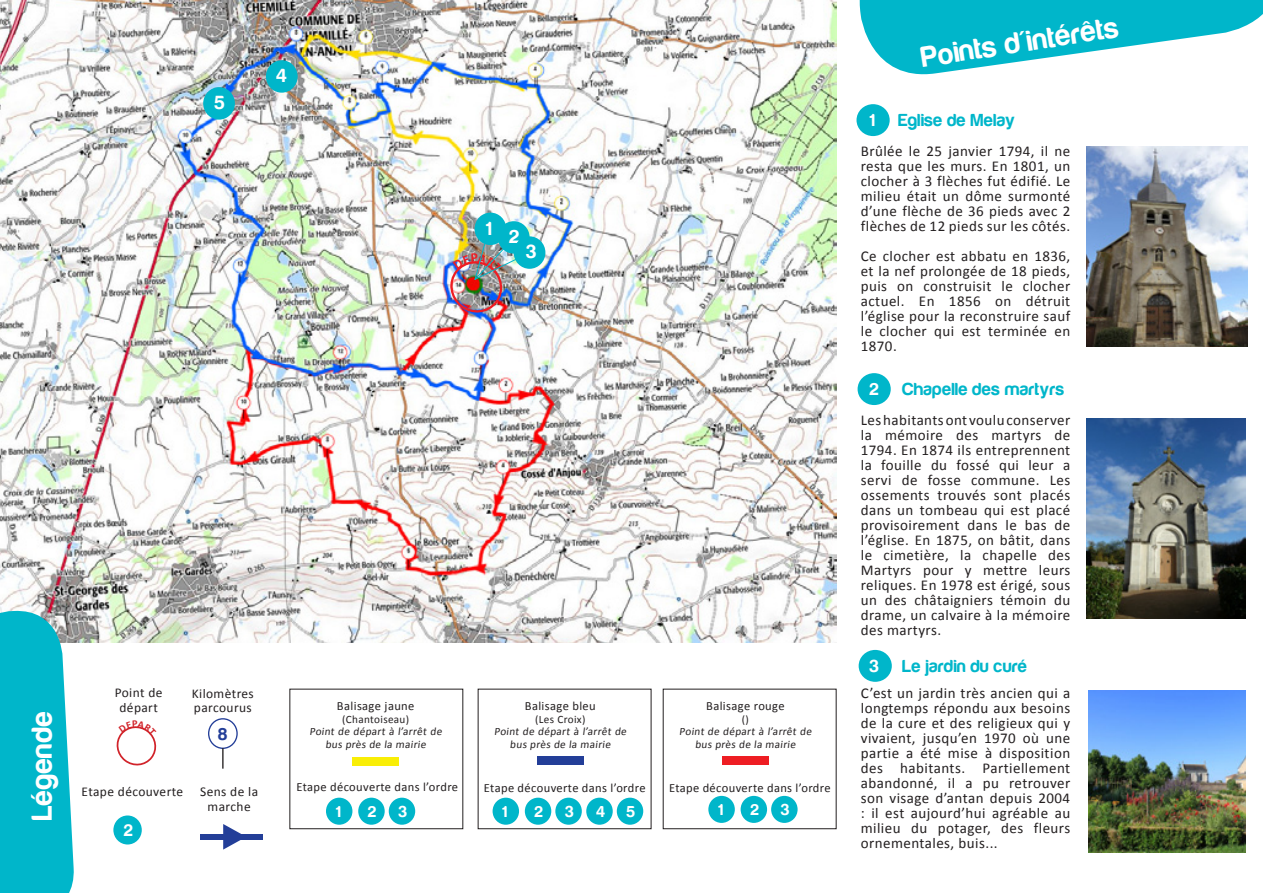
<style>
.page{position:relative;width:1263px;height:893px;background:#fff}
.page>*{position:absolute;margin:0;border:0;box-sizing:border-box;transform-origin:0 0}
.t1{font:30px "Harabara";letter-spacing:.025em;color:#fff}
.t2{font:19.65px "Harabara";color:#fff}
.t3{font:18px "Harabara";letter-spacing:.03em;color:#00b6ca}
.t4{font:18px "Harabara";color:#fff}
.t5{font:17.55px "Harabara";color:#fff}
.t6{font:17.55px "Harabara";color:#233e98}
.t7{font:16.35px "Harabara";color:#fff}
.t8{font:15px/15px "Calibri";letter-spacing:.03em;color:#231f20;text-align:justify}
.t9{font:13.35px "Calibri";letter-spacing:.03em;color:#231f20}
.t10{font:12.45px "Calibri";letter-spacing:.03em;color:#231f20}
.t11{font:11.25px/12.5px "Calibri";letter-spacing:.03em;color:#231f20;text-align:center}
</style>
<div class="page">
<img style="left:0;top:0;width:836px;height:642px">
<img style="left:1088px;top:690px;width:158px;height:162px">
<div style="left:859px;top:650px;width:33px;height:32px;background:#00b6ca;border-radius:50%"></div>
<div style="left:857px;top:373px;width:34px;height:32px;background:#00b6ca;border-radius:50%"></div>
<div style="left:856px;top:104px;width:34px;height:32px;background:#00b6ca;border-radius:50%"></div>
<div style="left:475px;top:213px;width:31px;height:32px;background:#00b6ca;border-radius:50%"></div>
<svg style="left:859px;top:0;width:404px;height:75px"></svg>
<img style="left:1086px;top:147px;width:161px;height:200px">
<img style="left:1086px;top:418px;width:159px;height:201px">
<div style="left:498px;top:221px;width:32px;height:33px;background:#00b6ca;border-radius:50%"></div>
<div style="left:266px;top:60px;width:32px;height:33px;background:#00b6ca;border-radius:50%"></div>
<div style="left:514px;top:236px;width:31px;height:33px;background:#00b6ca;border-radius:50%"></div>
<div style="left:203px;top:87px;width:32px;height:33px;background:#00b6ca;border-radius:50%"></div>
<svg style="left:0;top:609px;width:76px;height:284px;background:#1fbccd"></svg>
<div style="left:113px;top:815px;width:29px;height:29px;background:#00b6ca;border-radius:50%"></div>
<div style="left:208px;top:718px;width:30px;height:31px;border:1px solid #233e98;border-radius:50%"></div>
<hr style="left:222px;top:748px;width:2px;height:21px;background:#231f20">
<div style="left:352px;top:757px;width:47px;height:9px;background:#f9ee06"></div>
<div style="left:493px;top:798px;width:26px;height:27px;background:#00b6ca;border-radius:50%"></div>
<div style="left:525px;top:798px;width:26px;height:27px;background:#00b6ca;border-radius:50%"></div>
<div style="left:555px;top:798px;width:27px;height:27px;background:#00b6ca;border-radius:50%"></div>
<div style="left:537px;top:756px;width:47px;height:9px;background:#233e98"></div>
<div style="left:200px;top:834px;width:63px;height:5px;background:#233e98"></div>
<svg style="left:223px;top:824px;width:23px;height:26px"></svg>
<div style="left:586px;top:798px;width:27px;height:27px;background:#00b6ca;border-radius:50%"></div>
<div style="left:617px;top:798px;width:26px;height:27px;background:#00b6ca;border-radius:50%"></div>
<div style="left:326px;top:798px;width:26px;height:27px;background:#00b6ca;border-radius:50%"></div>
<div style="left:358px;top:798px;width:27px;height:27px;background:#00b6ca;border-radius:50%"></div>
<div style="left:389px;top:798px;width:26px;height:27px;background:#00b6ca;border-radius:50%"></div>
<div style="left:722px;top:756px;width:47px;height:9px;background:#ee1d23"></div>
<div style="left:708px;top:796px;width:27px;height:27px;background:#00b6ca;border-radius:50%"></div>
<div style="left:741px;top:796px;width:26px;height:27px;background:#00b6ca;border-radius:50%"></div>
<div style="left:771px;top:796px;width:27px;height:27px;background:#00b6ca;border-radius:50%"></div>
<img style="left:445px;top:239px;width:75px;height:79px">
<svg style="left:116px;top:726px;width:41px;height:40px"></svg>
<p class="t2" style="left:215px;top:93px;width:11px">5</p>
<p class="t2" style="left:276px;top:66px;width:12px">4</p>
<p class="t2" style="left:486px;top:218px;width:7px">1</p>
<p class="t2" style="left:509px;top:227px;width:11px">2</p>
<p class="t2" style="left:527px;top:242px;width:11px">3</p>
<p class="t1" style="left:26px;top:820px;width:110px;rotate:-90deg">Légende</p>
<p class="t9" style="left:115px;top:684px;width:49px">Point de</p>
<p class="t9" style="left:119px;top:699px;width:40px">départ</p>
<p class="t9" style="left:82px;top:783px;width:103px">Etape découverte</p>
<p class="t5" style="left:124px;top:821px;width:10px">2</p>
<p class="t9" style="left:192px;top:685px;width:64px">Kilomètres</p>
<p class="t9" style="left:194px;top:699px;width:59px">parcourus</p>
<p class="t10" style="left:337px;top:698px;width:79px">Balisage jaune</p>
<p class="t11" style="left:342px;top:713px;width:69px">(Chantoiseau)</p>
<p class="t11" style="left:309px;top:725px;width:136px">Point de départ à l’arrêt de bus près de la mairie</p>
<p class="t10" style="left:525px;top:698px;width:72px">Balisage bleu</p>
<p class="t11" style="left:535px;top:713px;width:52px">(Les Croix)</p>
<p class="t11" style="left:494px;top:725px;width:136px">Point de départ à l’arrêt de bus près de la mairie</p>
<p class="t10" style="left:484px;top:780px;width:163px">Etape découverte dans l’ordre</p>
<p class="t6" style="left:218px;top:725px;width:10px">8</p>
<p class="t10" style="left:296px;top:779px;width:163px">Etape découverte dans l’ordre</p>
<p class="t9" style="left:200px;top:783px;width:60px">Sens de la</p>
<p class="t9" style="left:208px;top:798px;width:45px">marche</p>
<p class="t7" style="left:336px;top:803px;width:6px">1</p>
<p class="t7" style="left:368px;top:803px;width:10px">2</p>
<p class="t7" style="left:399px;top:803px;width:10px">3</p>
<p class="t7" style="left:596px;top:803px;width:10px">4</p>
<p class="t7" style="left:627px;top:803px;width:10px">5</p>
<p class="t7" style="left:503px;top:803px;width:6px">1</p>
<p class="t7" style="left:535px;top:803px;width:10px">2</p>
<p class="t7" style="left:565px;top:803px;width:10px">3</p>
<p class="t10" style="left:706px;top:698px;width:80px">Balisage rouge</p>
<p class="t11" style="left:742px;top:713px;width:9px">()</p>
<p class="t11" style="left:679px;top:725px;width:136px">Point de départ à l’arrêt de bus près de la mairie</p>
<p class="t10" style="left:669px;top:780px;width:163px">Etape découverte dans l’ordre</p>
<p class="t7" style="left:718px;top:801px;width:6px">1</p>
<p class="t7" style="left:751px;top:801px;width:10px">2</p>
<p class="t7" style="left:781px;top:801px;width:10px">3</p>
<p class="t1" style="left:919px;top:42px;width:200px;rotate:-9deg">Points d'intérêts</p>
<p class="t4" style="left:870px;top:111px;width:6px">1</p>
<p class="t3" style="left:898px;top:111px;width:118px">Eglise de Melay</p>
<p class="t8" style="left:861px;top:143px;width:211px">Brûlée le 25 janvier 1794, il ne resta que les murs. En 1801, un clocher à 3 flèches fut édifié. Le milieu était un dôme surmonté d’une flèche de 36 pieds avec 2 flèches de 12 pieds sur les côtés.</p>
<p class="t8" style="left:861px;top:248px;width:211px">Ce clocher est abbatu en 1836, et la nef prolongée de 18 pieds, puis on construisit le clocher actuel. En 1856 on détruit l’église pour la reconstruire sauf le clocher qui est terminée en 1870.</p>
<p class="t4" style="left:870px;top:379px;width:10px">2</p>
<p class="t3" style="left:902px;top:379px;width:163px">Chapelle des martyrs</p>
<p class="t8" style="left:861px;top:412px;width:211px">Les habitants ont voulu conserver la mémoire des martyrs de 1794. En 1874 ils entreprennent la fouille du fossé qui leur a servi de fosse commune. Les ossements trouvés sont placés dans un tombeau qui est placé provisoirement dans le bas de l’église. En 1875, on bâtit, dans le cimetière, la chapelle des Martyrs pour y mettre leurs reliques. En 1978 est érigé, sous un des châtaigniers témoin du drame, un calvaire à la mémoire des martyrs.</p>
<p class="t4" style="left:870px;top:656px;width:11px">3</p>
<p class="t3" style="left:902px;top:656px;width:126px">Le jardin du curé</p>
<p class="t8" style="left:861px;top:686px;width:211px">C’est un jardin très ancien qui a longtemps répondu aux besoins de la cure et des religieux qui y vivaient, jusqu’en 1970 où une partie a été mise à disposition des habitants. Partiellement abandonné, il a pu retrouver son visage d’antan depuis 2004 : il est aujourd’hui agréable au milieu du potager, des fleurs ornementales, buis...</p>
</div>
